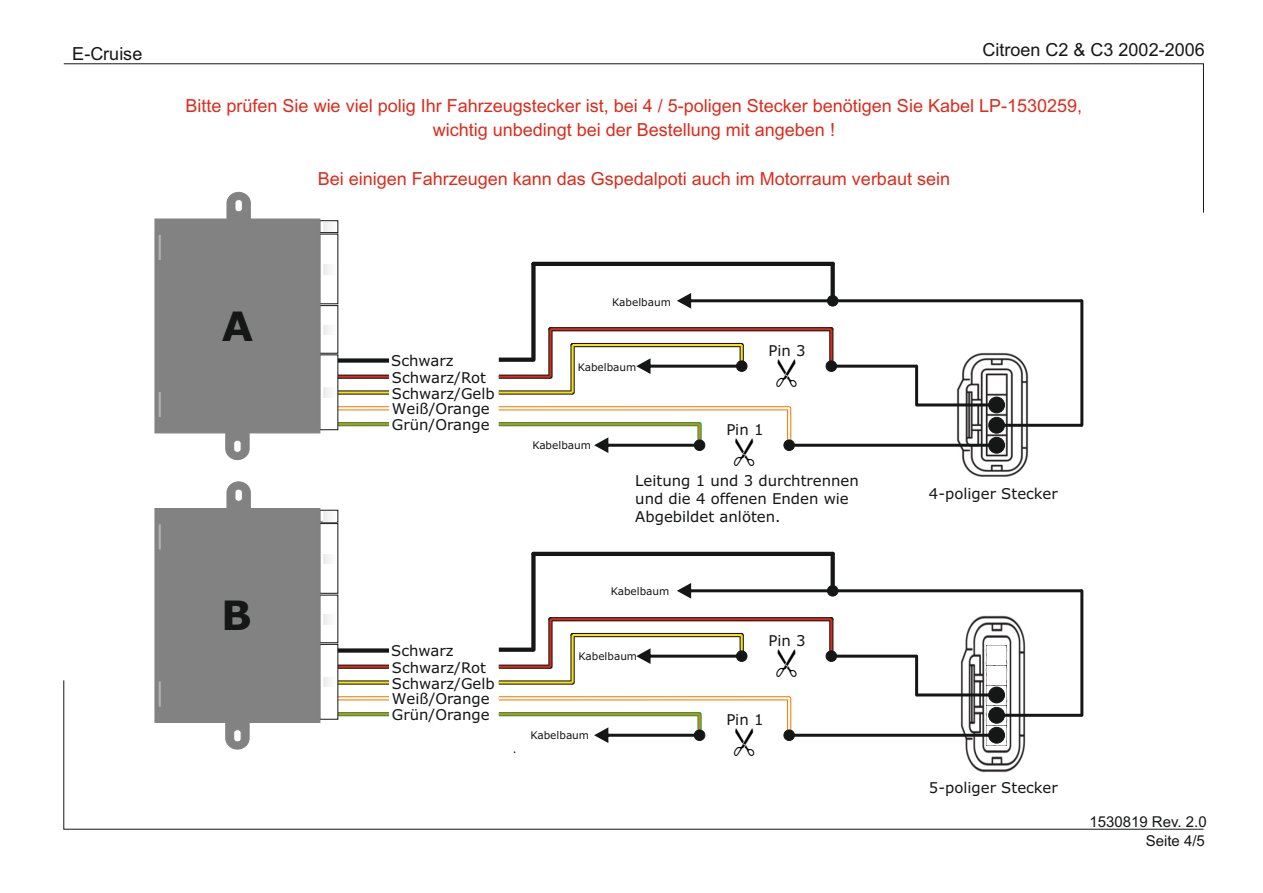
<style>
.page{position:relative;width:1263px;height:893px;background:#fff}
.page>*{position:absolute;margin:0;border:0;box-sizing:border-box;transform-origin:0 0}
.t1{font:700 40.5px "Verdana";color:#151616}
.t2{font:18px/24.2px "Arial Unicode MS";color:#dd2b1c;text-align:center}
.t3{font:18px "Arial";color:#151616}
.t4{font:15px "Arial";color:#151616}
.t5{font:14.85px/18.1px "Verdana";color:#151616}
.t6{font:14.7px "Verdana";color:#151616}
.t7{font:10.5px "Verdana";color:#151616}
</style>
<div class="page">
<svg style="left:338px;top:375px;width:51px;height:4px"></svg>
<div style="left:338px;top:390px;width:51px;height:5px;background:#666767"></div>
<svg style="left:338px;top:422px;width:51px;height:4px"></svg>
<svg style="left:338px;top:406px;width:51px;height:4px"></svg>
<hr style="left:338px;top:376px;width:51px;height:2px;background:#dd2b1c">
<hr style="left:338px;top:391px;width:51px;height:3px;background:#fbe116">
<hr style="left:338px;top:423px;width:51px;height:2px;background:#f27e00">
<hr style="left:338px;top:407px;width:51px;height:2px;background:#fff">
<svg style="left:338px;top:665px;width:51px;height:4px"></svg>
<hr style="left:338px;top:666px;width:51px;height:2px;background:#dd2b1c">
<svg style="left:155px;top:481px;width:183px;height:199px"></svg>
<svg style="left:155px;top:213px;width:183px;height:247px"></svg>
<img style="left:960px;top:615px;width:65px;height:65px">
<img style="left:986px;top:645px;width:21px;height:35px">
<img style="left:956px;top:353px;width:73px;height:124px">
<div style="left:988px;top:397px;width:17px;height:16px;background:#151616;border:1px solid #151616;border-radius:50%"></div>
<hr style="left:831px;top:365px;width:86px;height:3px;background:#151616">
<svg style="left:636px;top:358px;width:103px;height:16px"></svg>
<hr style="left:917px;top:403px;width:79px;height:3px;background:#151616">
<hr style="left:915px;top:366px;width:3px;height:39px;background:#151616">
<svg style="left:697px;top:424px;width:5px;height:16px"></svg>
<svg style="left:570px;top:345px;width:5px;height:47px"></svg>
<svg style="left:573px;top:343px;width:169px;height:4px"></svg>
<svg style="left:739px;top:345px;width:5px;height:16px"></svg>
<svg style="left:499px;top:375px;width:51px;height:4px"></svg>
<div style="left:499px;top:390px;width:74px;height:5px;background:#666767"></div>
<svg style="left:499px;top:422px;width:200px;height:4px"></svg>
<svg style="left:550px;top:327px;width:281px;height:4px"></svg>
<div style="left:548px;top:329px;width:5px;height:48px;background:#7f2119"></div>
<svg style="left:829px;top:329px;width:4px;height:32px"></svg>
<hr style="left:499px;top:376px;width:51px;height:2px;background:#dd2b1c">
<hr style="left:550px;top:328px;width:281px;height:2px;background:#dd2b1c">
<hr style="left:549px;top:329px;width:2px;height:48px;background:#dd2b1c">
<hr style="left:830px;top:329px;width:2px;height:37px;background:#dd2b1c">
<hr style="left:571px;top:345px;width:3px;height:47px;background:#fbe116">
<hr style="left:573px;top:344px;width:169px;height:2px;background:#fbe116">
<hr style="left:741px;top:345px;width:2px;height:21px;background:#fbe116">
<hr style="left:499px;top:391px;width:74px;height:3px;background:#fbe116">
<hr style="left:698px;top:424px;width:3px;height:21px;background:#f27e00">
<hr style="left:499px;top:423px;width:200px;height:2px;background:#f27e00">
<svg style="left:499px;top:406px;width:290px;height:4px"></svg>
<svg style="left:787px;top:408px;width:4px;height:32px"></svg>
<hr style="left:499px;top:407px;width:290px;height:2px;background:#fff">
<hr style="left:788px;top:408px;width:2px;height:37px;background:#fff">
<div style="left:736px;top:361px;width:11px;height:11px;background:#151616;border:1px solid #151616;border-radius:50%"></div>
<div style="left:826px;top:361px;width:11px;height:11px;background:#151616;border:1px solid #151616;border-radius:50%"></div>
<hr style="left:789px;top:444px;width:207px;height:3px;background:#151616">
<svg style="left:594px;top:437px;width:105px;height:16px"></svg>
<div style="left:694px;top:440px;width:11px;height:11px;background:#151616;border:1px solid #151616;border-radius:50%"></div>
<div style="left:784px;top:440px;width:11px;height:11px;background:#151616;border:1px solid #151616;border-radius:50%"></div>
<hr style="left:831px;top:655px;width:86px;height:3px;background:#151616">
<svg style="left:636px;top:648px;width:103px;height:16px"></svg>
<hr style="left:915px;top:656px;width:3px;height:39px;background:#151616">
<svg style="left:570px;top:635px;width:5px;height:45px"></svg>
<svg style="left:573px;top:633px;width:169px;height:4px"></svg>
<svg style="left:739px;top:635px;width:5px;height:16px"></svg>
<svg style="left:499px;top:665px;width:51px;height:4px"></svg>
<svg style="left:550px;top:617px;width:281px;height:4px"></svg>
<div style="left:548px;top:619px;width:5px;height:48px;background:#7f2119"></div>
<svg style="left:829px;top:619px;width:4px;height:32px"></svg>
<hr style="left:499px;top:666px;width:51px;height:2px;background:#dd2b1c">
<hr style="left:550px;top:618px;width:281px;height:2px;background:#dd2b1c">
<hr style="left:549px;top:619px;width:2px;height:48px;background:#dd2b1c">
<hr style="left:830px;top:619px;width:2px;height:37px;background:#dd2b1c">
<hr style="left:571px;top:635px;width:3px;height:47px;background:#fbe116">
<hr style="left:573px;top:634px;width:169px;height:2px;background:#fbe116">
<hr style="left:741px;top:635px;width:2px;height:21px;background:#fbe116">
<div style="left:736px;top:651px;width:11px;height:11px;background:#151616;border:1px solid #151616;border-radius:50%"></div>
<div style="left:826px;top:651px;width:11px;height:11px;background:#151616;border:1px solid #151616;border-radius:50%"></div>
<hr style="left:1080px;top:591px;width:3px;height:124px;background:#151616">
<div style="left:988px;top:437px;width:17px;height:16px;background:#151616;border:1px solid #151616;border-radius:50%"></div>
<div style="left:988px;top:417px;width:17px;height:16px;background:#151616;border:1px solid #151616;border-radius:50%"></div>
<hr style="left:996px;top:424px;width:86px;height:3px;background:#151616">
<hr style="left:1080px;top:301px;width:3px;height:124px;background:#151616">
<svg style="left:677px;top:293px;width:405px;height:16px"></svg>
<div style="left:338px;top:358px;width:51px;height:5px;background:#151616"></div>
<svg style="left:499px;top:358px;width:34px;height:4px"></svg>
<hr style="left:533px;top:262px;width:300px;height:4px;background:#151616">
<div style="left:531px;top:264px;width:5px;height:96px;background:#151616"></div>
<div style="left:830px;top:264px;width:5px;height:37px;background:#151616"></div>
<div style="left:827px;top:295px;width:11px;height:11px;background:#151616;border:1px solid #151616;border-radius:50%"></div>
<svg style="left:677px;top:583px;width:405px;height:16px"></svg>
<div style="left:338px;top:648px;width:51px;height:5px;background:#151616"></div>
<svg style="left:499px;top:648px;width:34px;height:4px"></svg>
<hr style="left:533px;top:552px;width:300px;height:4px;background:#151616">
<div style="left:531px;top:554px;width:5px;height:96px;background:#151616"></div>
<div style="left:830px;top:554px;width:5px;height:37px;background:#151616"></div>
<div style="left:827px;top:585px;width:11px;height:11px;background:#151616;border:1px solid #151616;border-radius:50%"></div>
<svg style="left:63px;top:680px;width:1141px;height:149px"></svg>
<svg style="left:63px;top:63px;width:1141px;height:150px"></svg>
<svg style="left:734px;top:728px;width:21px;height:28px"></svg>
<p class="t3" style="left:72px;top:47px;width:72px">E-Cruise</p>
<p class="t3" style="left:982px;top:42px;width:224px">Citroen C2 &amp; C3 2002-2006</p>
<p class="t2" style="left:186px;top:95px;width:898px">Bitte prüfen Sie wie viel polig Ihr Fahrzeugstecker ist, bei 4 / 5-poligen Stecker benötigen Sie Kabel LP-1530259, wichtig unbedingt bei der Bestellung mit angeben !</p>
<p class="t2" style="left:318px;top:168px;width:634px">Bei einigen Fahrzeugen kann das Gspedalpoti auch im Motorraum verbaut sein</p>
<h1 class="t1" style="left:222px;top:310px;width:33px">A</h1>
<h1 class="t1" style="left:221px;top:599px;width:32px">B</h1>
<p class="t5" style="left:391px;top:352px;width:64px">Schwarz</p>
<p class="t5" style="left:392px;top:369px;width:96px">Schwarz/Rot</p>
<p class="t5" style="left:392px;top:385px;width:104px">Schwarz/Gelb</p>
<p class="t5" style="left:392px;top:401px;width:99px">Weiß/Orange</p>
<p class="t5" style="left:392px;top:417px;width:99px">Grün/Orange</p>
<p class="t7" style="left:612px;top:297px;width:60px">Kabelbaum</p>
<p class="t7" style="left:578px;top:363px;width:60px">Kabelbaum</p>
<p class="t7" style="left:532px;top:441px;width:60px">Kabelbaum</p>
<p class="t5" style="left:768px;top:342px;width:39px">Pin 3</p>
<p class="t5" style="left:726px;top:422px;width:39px">Pin 1</p>
<p class="t5" style="left:635px;top:473px;width:225px">Leitung 1 und 3 durchtrennen und die 4 offenen Enden wie<br>Abgebildet anlöten.</p>
<p class="t5" style="left:391px;top:642px;width:64px">Schwarz</p>
<p class="t6" style="left:392px;top:661px;width:96px">Schwarz/Rot</p>
<p class="t5" style="left:392px;top:675px;width:104px">Schwarz/Gelb</p>
<p class="t5" style="left:392px;top:691px;width:99px">Weiß/Orange</p>
<p class="t5" style="left:392px;top:707px;width:99px">Grün/Orange</p>
<p class="t7" style="left:611px;top:587px;width:60px">Kabelbaum</p>
<p class="t7" style="left:578px;top:651px;width:60px">Kabelbaum</p>
<p class="t7" style="left:513px;top:745px;width:5px">.</p>
<p class="t7" style="left:530px;top:731px;width:60px">Kabelbaum</p>
<p class="t5" style="left:768px;top:632px;width:39px">Pin 3</p>
<p class="t5" style="left:726px;top:712px;width:39px">Pin 1</p>
<p class="t5" style="left:929px;top:486px;width:130px">4-poliger Stecker</p>
<p class="t5" style="left:929px;top:779px;width:130px">5-poliger Stecker</p>
<p class="t4" style="left:1089px;top:816px;width:119px">1530819 Rev. 2.0</p>
<p class="t4" style="left:1146px;top:835px;width:61px">Seite 4/5</p>
</div>
